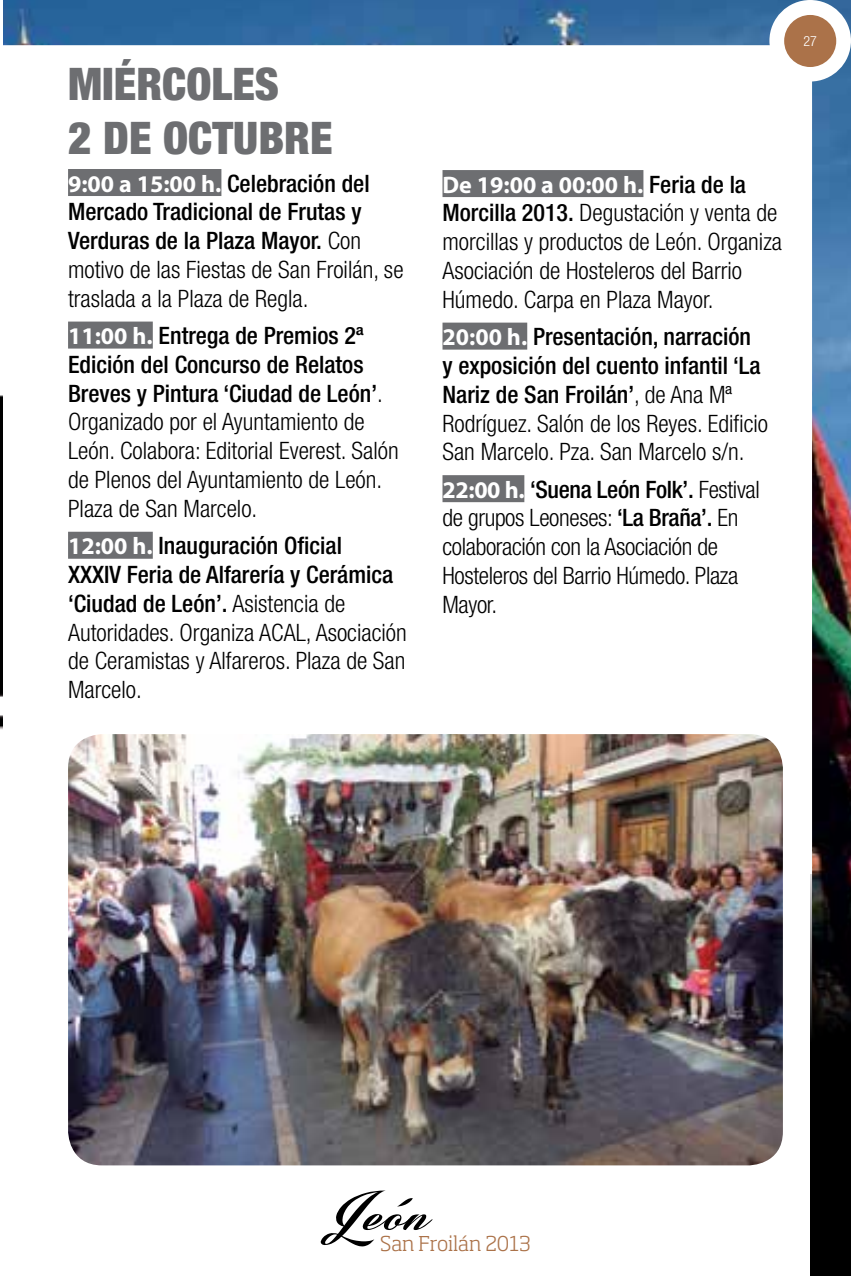
<style>
.page{position:relative;width:851px;height:1276px;background:#fff}
.page>*{position:absolute;margin:0;border:0;box-sizing:border-box;transform-origin:0 0}
.t1{font:83.4px "Phraell";color:#000}
.t2{font:900 condensed 45px/54px "Helvetica Neue LT Std";color:#6d6e71}
.t3{font:300 condensed 24px/28.8px "Helvetica Neue LT Std";color:#000}
.t4{font:500 condensed 24px/28.8px "Helvetica Neue LT Std";color:#000}
.t5{font:700 24px "Myriad Pro";color:#fff}
.t6{font:300 20.1px "Soho Std";color:#ab7249}
.t7{font:300 condensed 14.1px "Helvetica Neue LT Std";color:#fff}
.s1{font-family:"Myriad Pro";font-weight:700;font-stretch:normal;color:#fff}
.s2{font-weight:300}
.s3{font-weight:500}
.s4{font-family:"Helvetica Neue LT Std";font-weight:500;font-stretch:condensed;color:#000}
</style>
<div class="page">
<img style="left:0;top:0;width:850px;height:1166px">
<div style="left:810px;top:874px;width:40px;height:402px;background:#000"></div>
<div style="left:769px;top:0;width:81px;height:82px;background:#fff;border-radius:50%"></div>
<div style="left:784px;top:15px;width:52px;height:52px;background:#ab7249;border-radius:50%"></div>
<div style="left:68px;top:169px;width:153px;height:27px;background:#6d6e71"></div>
<div style="left:68px;top:321px;width:85px;height:27px;background:#6d6e71"></div>
<div style="left:68px;top:532px;width:85px;height:27px;background:#6d6e71"></div>
<img style="left:68px;top:734px;width:714px;height:431px">
<div style="left:442px;top:170px;width:201px;height:27px;background:#6d6e71"></div>
<div style="left:442px;top:323px;width:85px;height:27px;background:#6d6e71"></div>
<div style="left:442px;top:475px;width:82px;height:27px;background:#6d6e71"></div>
<h2 class="t2" style="left:68px;top:56px;width:266px">MIÉRCOLES<br>2 DE OCTUBRE</h2>
<p class="t4" style="left:68px;top:168px;width:337px"><span class="s1">9:00 a 15:00 h.</span> Celebración del<br>Mercado Tradicional de Frutas y<br>Verduras de la Plaza Mayor. <span class="s2">Con motivo de las Fiestas de San Froilán, se traslada a la Plaza de Regla.</span></p>
<p class="t3" style="left:68px;top:321px;width:332px"><span class="s1">11:00 h.</span> <span class="s3">Entrega de Premios 2ª<br>Edición del Concurso de Relatos<br>Breves y Pintura ‘Ciudad de León’</span>.<br>Organizado por el Ayuntamiento de<br>León. Colabora: Editorial Everest. Salón de Plenos del Ayuntamiento de León.<br>Plaza de San Marcelo.</p>
<p class="t3" style="left:68px;top:531px;width:340px"><span class="s1">12:00 h.</span> <span class="s3">Inauguración Oficial<br>XXXIV Feria de Alfarería y Cerámica ‘Ciudad de León’.</span> Asistencia de<br>Autoridades. Organiza ACAL, Asociación de Ceramistas y Alfareros. Plaza de San<br>Marcelo.</p>
<p class="t7" style="left:803px;top:33px;width:15px">27</p>
<p class="t5" style="left:442px;top:169px;width:305px">De 19:00 a 00:00 h. <span class="s4">Feria de la</span></p>
<p class="t3" style="left:442px;top:198px;width:341px"><span class="s3">Morcilla 2013.</span> Degustación y venta de morcillas y productos de León. Organiza Asociación de Hosteleros del Barrio Húmedo. Carpa en Plaza Mayor.</p>
<p class="t4" style="left:442px;top:322px;width:327px"><span class="s1">20:00 h.</span> Presentación, narración<br>y exposición del cuento infantil ‘La Nariz de San Froilán’<span class="s2">, de Ana Mª Rodríguez. Salón de los Reyes. Edificio San Marcelo. Pza. San Marcelo s/n.</span></p>
<p class="t3" style="left:442px;top:474px;width:319px"><span class="s1">22:00 h.</span> <span class="s3">‘Suena León Folk’.</span> Festival de grupos Leoneses: <span class="s3">‘La Braña’.</span> En colaboración con la Asociación de<br>Hosteleros del Barrio Húmedo. Plaza<br>Mayor.</p>
<h1 class="t1" style="left:320px;top:1170px;width:113px">León</h1>
<p class="t6" style="left:380px;top:1231px;width:152px">San Froilán 2013</p>
</div>
